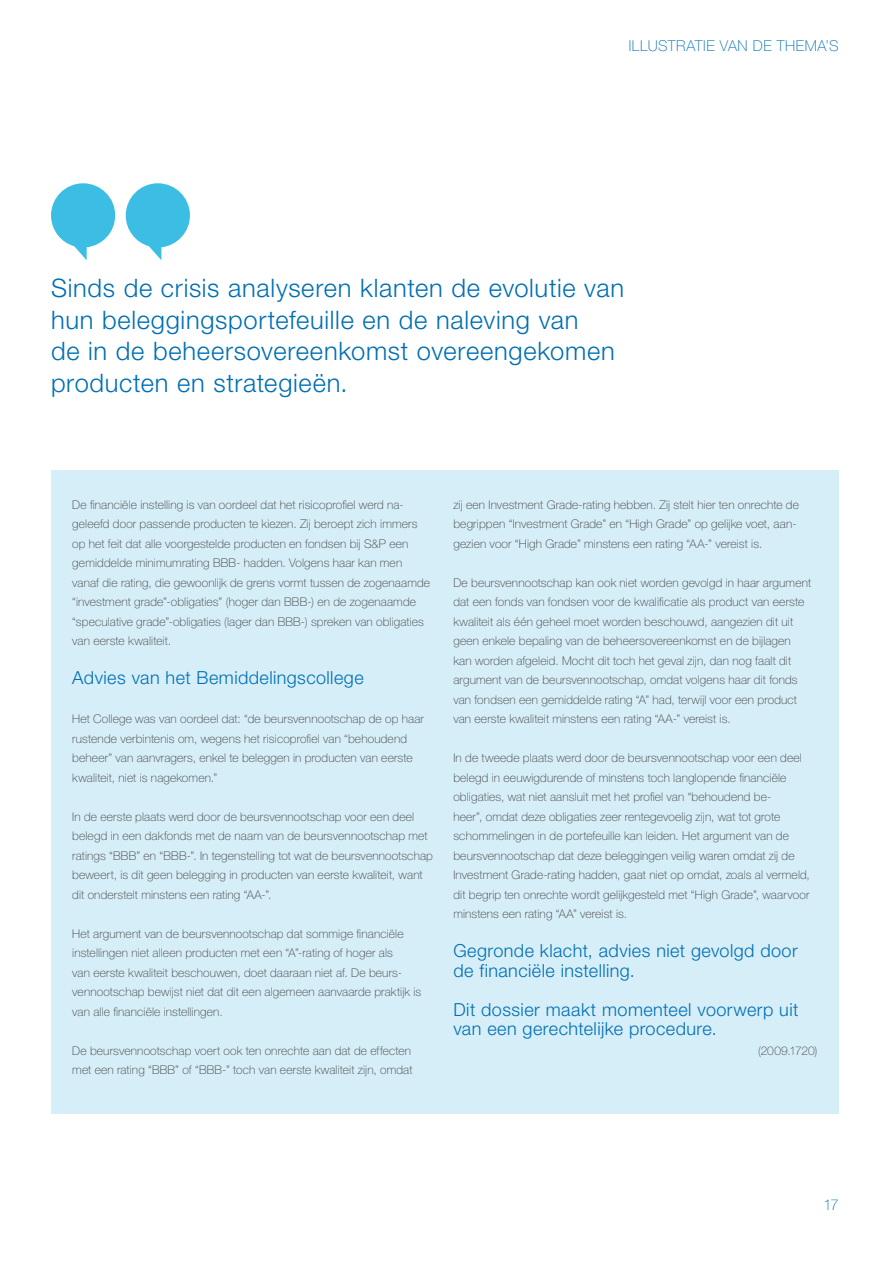
<style>
.page{position:relative;width:893px;height:1263px;background:#fff}
.page>*{position:absolute;margin:0;border:0;box-sizing:border-box;transform-origin:0 0}
.t1{font:300 25.5px/31.5px "Helvetica Neue LT Std";letter-spacing:.025em;color:#006fb4}
.t2{font:300 18px/19.5px "Helvetica Neue LT Std";letter-spacing:.025em;color:#006fb4}
.t3{font:100 15px "Helvetica Neue LT Std";letter-spacing:.04em;color:#006fb4}
.t4{font:100 12px/19.5px "Helvetica Neue LT Std";letter-spacing:.01em;color:#3e3d40}
</style>
<div class="page">
<div style="left:51px;top:470px;width:788px;height:643px;background:#d6eef7"></div>
<svg style="left:51px;top:183px;width:64px;height:77px"></svg>
<svg style="left:126px;top:183px;width:64px;height:77px"></svg>
<p class="t3" style="left:629px;top:38px;width:211px">ILLUSTRATIE VAN DE THEMA’S</p>
<h1 class="t1" style="left:51px;top:272px;width:575px">Sinds de crisis analyseren klanten de evolutie van hun beleggingsportefeuille en de naleving van<br>de in de beheersovereenkomst overeengekomen producten en strategieën.</h1>
<p class="t4" style="left:72px;top:495px;width:359px">De financiële instelling is van oordeel dat het risicoprofiel werd na&shy;geleefd door passende producten te kiezen. Zij beroept zich immers op het feit dat alle voorgestelde producten en fondsen bij S&amp;P een gemiddelde minimumrating BBB- hadden. Volgens haar kan men vanaf die rating, die gewoonlijk de grens vormt tussen de zogenaamde “investment grade”-obligaties” (hoger dan BBB-) en de zogenaamde “speculative grade”-obligaties (lager dan BBB-) spreken van obligaties van eerste kwaliteit.</p>
<h2 class="t2" style="left:72px;top:668px;width:293px">Advies van het Bemiddelingscollege</h2>
<p class="t4" style="left:72px;top:709px;width:353px">Het College was van oordeel dat: “de beursvennootschap de op haar rustende verbintenis om, wegens het risicoprofiel van “behoudend beheer” van aanvragers, enkel te beleggen in producten van eerste kwaliteit, niet is nagekomen.”</p>
<p class="t4" style="left:72px;top:807px;width:362px">In de eerste plaats werd door de beursvennootschap voor een deel belegd in een dakfonds met de naam van de beursvennootschap met ratings “BBB” en “BBB-”. In tegenstelling tot wat de beursvennootschap beweert, is dit geen belegging in producten van eerste kwaliteit, want dit onderstelt minstens een rating “AA-”.</p>
<p class="t4" style="left:72px;top:924px;width:350px">Het argument van de beursvennootschap dat sommige financiële instellingen niet alleen producten met een “A”-rating of hoger als<br>van eerste kwaliteit beschouwen, doet daaraan niet af. De beurs&shy;vennootschap bewijst niet dat dit een algemeen aanvaarde praktijk is van alle financiële instellingen.</p>
<p class="t4" style="left:72px;top:1041px;width:342px">De beursvennootschap voert ook ten onrechte aan dat de effecten met een rating “BBB” of “BBB-” toch van eerste kwaliteit zijn, omdat</p>
<p class="t4" style="left:453px;top:495px;width:347px">zij een Investment Grade-rating hebben. Zij stelt hier ten onrechte de begrippen “Investment Grade” en “High Grade” op gelijke voet, aan&shy;gezien voor “High Grade” minstens een rating “AA-” vereist is.</p>
<p class="t4" style="left:453px;top:573px;width:359px">De beursvennootschap kan ook niet worden gevolgd in haar argument dat een fonds van fondsen voor de kwalificatie als product van eerste kwaliteit als één geheel moet worden beschouwd, aangezien dit uit geen enkele bepaling van de beheersovereenkomst en de bijlagen kan worden afgeleid. Mocht dit toch het geval zijn, dan nog faalt dit argument van de beursvennootschap, omdat volgens haar dit fonds van fondsen een gemiddelde rating “A” had, terwijl voor een product van eerste kwaliteit minstens een rating “AA-” vereist is.</p>
<p class="t4" style="left:453px;top:748px;width:358px">In de tweede plaats werd door de beursvennootschap voor een deel belegd in eeuwigdurende of minstens toch langlopende financiële obligaties, wat niet aansluit met het profiel van “behoudend be-<br>heer”, omdat deze obligaties zeer rentegevoelig zijn, wat tot grote schommelingen in de portefeuille kan leiden. Het argument van de beursvennootschap dat deze beleggingen veilig waren omdat zij de Investment Grade-rating hadden, gaat niet op omdat, zoals al vermeld, dit begrip ten onrechte wordt gelijkgesteld met “High Grade”, waarvoor minstens een rating “AA” vereist is.</p>
<h2 class="t2" style="left:453px;top:941px;width:346px">Gegronde klacht, advies niet gevolgd door de financiële instelling.</h2>
<h2 class="t2" style="left:453px;top:999px;width:347px">Dit dossier maakt momenteel voorwerp uit van een gerechtelijke procedure.</h2>
<p class="t4" style="left:758px;top:1041px;width:61px">(2009.1720)</p>
<p class="t3" style="left:823px;top:1196px;width:17px">17</p>
</div>
